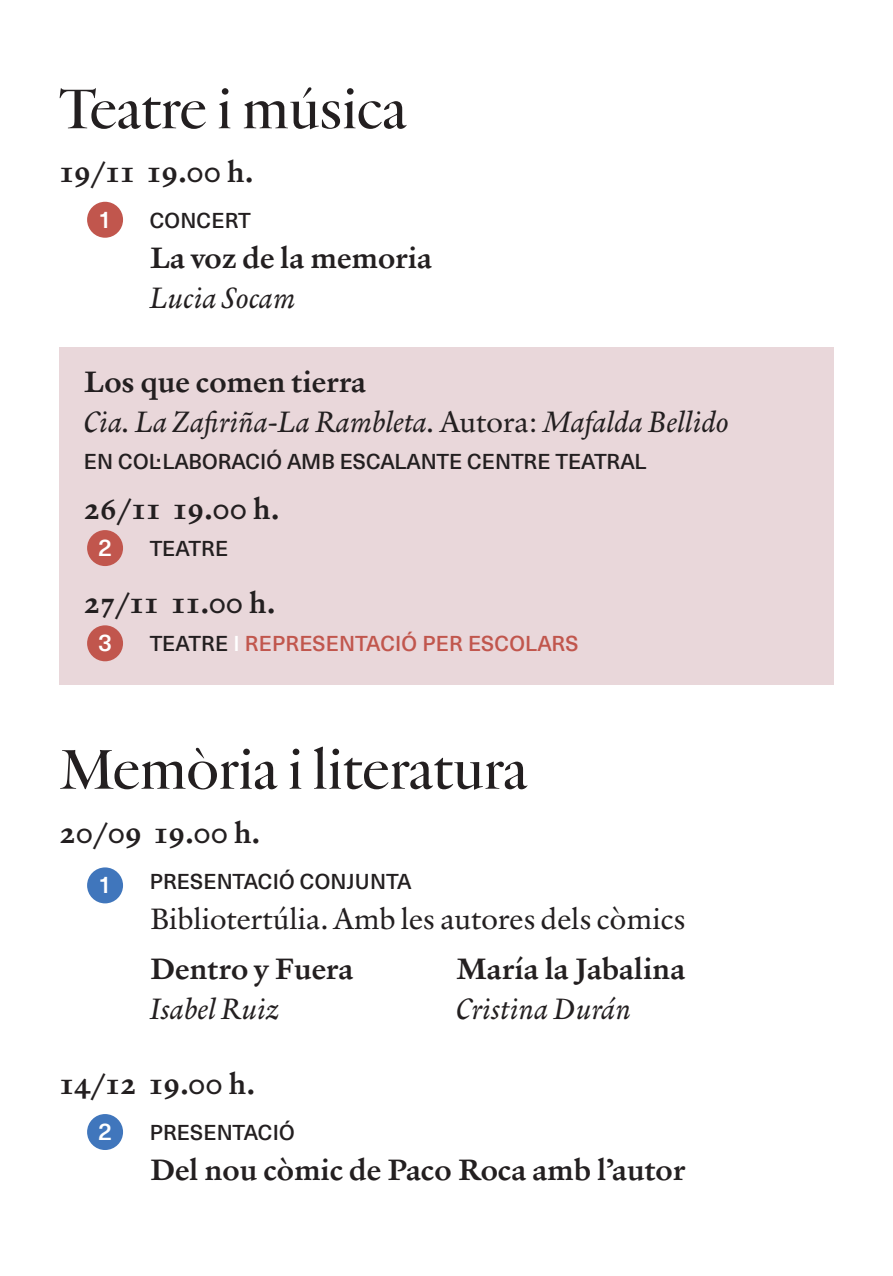
<style>
.page{position:relative;width:893px;height:1276px;background:#fff}
.page>*{position:absolute;margin:0;border:0;box-sizing:border-box;transform-origin:0 0}
.t1{font:700 57px "Verdigris MVB Pro Big";color:#231f20}
.PARRAFO_TEXTO{font:700 30px "Verdigris MVB Pro Text";color:#231f20}
.PARRAFO_TEXTO-2{font:italic 30px "Verdigris MVB Pro Text";color:#231f20}
.PARRAFO_TEXTO-3{font:30px "Verdigris MVB Pro Text";color:#231f20}
.PARRAFO_TEXTO-4{font:500 24px "Neue Haas Unica Pro";color:#fff}
.PARRAFO_TEXTO-5{font:500 21px "Neue Haas Unica Pro";letter-spacing:.005em;color:#231f20}
.PARRAFO_TEXTO-6{font:500 21px "Neue Haas Unica Pro";letter-spacing:.01em;color:#c1564d}
.s1{font-style:normal}
.s2{color:#231f20}
.s3{color:#fff}
</style>
<div class="page">
<div style="left:59px;top:347px;width:774px;height:338px;background:#e9d7da"></div>
<div style="left:87px;top:202px;width:36px;height:36px;background:#c1564d;border-radius:50%"></div>
<div style="left:87px;top:530px;width:36px;height:36px;background:#c1564d;border-radius:50%"></div>
<div style="left:87px;top:625px;width:36px;height:36px;background:#c1564d;border-radius:50%"></div>
<div style="left:87px;top:867px;width:36px;height:36px;background:#4076bc;border-radius:50%"></div>
<div style="left:87px;top:1114px;width:36px;height:36px;background:#4076bc;border-radius:50%"></div>
<p class="t1" style="left:60px;top:75px;width:348px">Teatre i música</p>
<p class="PARRAFO_TEXTO" style="left:60px;top:150px;width:195px">19/11 19.00 h.</p>
<p class="PARRAFO_TEXTO-4" style="left:98px;top:205px;width:15px">1</p>
<p class="PARRAFO_TEXTO-5" style="left:150px;top:208px;width:103px">CONCERT</p>
<p class="PARRAFO_TEXTO" style="left:150px;top:236px;width:284px">La voz de la memoria</p>
<p class="PARRAFO_TEXTO-2" style="left:150px;top:277px;width:147px">Lucia Socam</p>
<p class="PARRAFO_TEXTO" style="left:84px;top:359px;width:284px">Los que comen tierra</p>
<p class="PARRAFO_TEXTO-2" style="left:84px;top:401px;width:646px">Cia. La Zafiriña-La Rambleta. <span class="s1">Autora:</span> Mafalda Bellido</p>
<p class="PARRAFO_TEXTO-5" style="left:84px;top:449px;width:564px">EN COL·LABORACIÓ AMB ESCALANTE CENTRE TEATRAL</p>
<p class="PARRAFO_TEXTO" style="left:84px;top:487px;width:197px">26/11 19.00 h.</p>
<p class="PARRAFO_TEXTO-4" style="left:98px;top:533px;width:15px">2</p>
<p class="PARRAFO_TEXTO-5" style="left:150px;top:536px;width:80px">TEATRE</p>
<p class="PARRAFO_TEXTO" style="left:84px;top:581px;width:193px">27/11 11.00 h.</p>
<p class="PARRAFO_TEXTO-4" style="left:98px;top:628px;width:15px">3</p>
<p class="PARRAFO_TEXTO-6" style="left:150px;top:631px;width:430px"><span class="s2">TEATRE</span> <span class="s3">I</span> REPRESENTACIÓ PER ESCOLARS</p>
<p class="t1" style="left:60px;top:735px;width:469px">Memòria i literatura</p>
<p class="PARRAFO_TEXTO" style="left:60px;top:811px;width:202px">20/09 19.00 h.</p>
<p class="PARRAFO_TEXTO-5" style="left:150px;top:868px;width:263px">PRESENTACIÓ CONJUNTA</p>
<p class="PARRAFO_TEXTO-4" style="left:98px;top:870px;width:15px">1</p>
<p class="PARRAFO_TEXTO-3" style="left:150px;top:897px;width:538px">Bibliotertúlia. Amb les autores dels còmics</p>
<p class="PARRAFO_TEXTO" style="left:150px;top:947px;width:205px">Dentro y Fuera</p>
<p class="PARRAFO_TEXTO-2" style="left:150px;top:989px;width:131px">Isabel Ruiz</p>
<p class="PARRAFO_TEXTO" style="left:456px;top:947px;width:231px">María la Jabalina</p>
<p class="PARRAFO_TEXTO-2" style="left:456px;top:989px;width:176px">Cristina Durán</p>
<p class="PARRAFO_TEXTO" style="left:60px;top:1062px;width:197px">14/12 19.00 h.</p>
<p class="PARRAFO_TEXTO-5" style="left:150px;top:1120px;width:147px">PRESENTACIÓ</p>
<p class="PARRAFO_TEXTO-4" style="left:98px;top:1117px;width:15px">2</p>
<p class="PARRAFO_TEXTO" style="left:150px;top:1148px;width:537px">Del nou còmic de Paco Roca amb l’autor</p>
</div>
